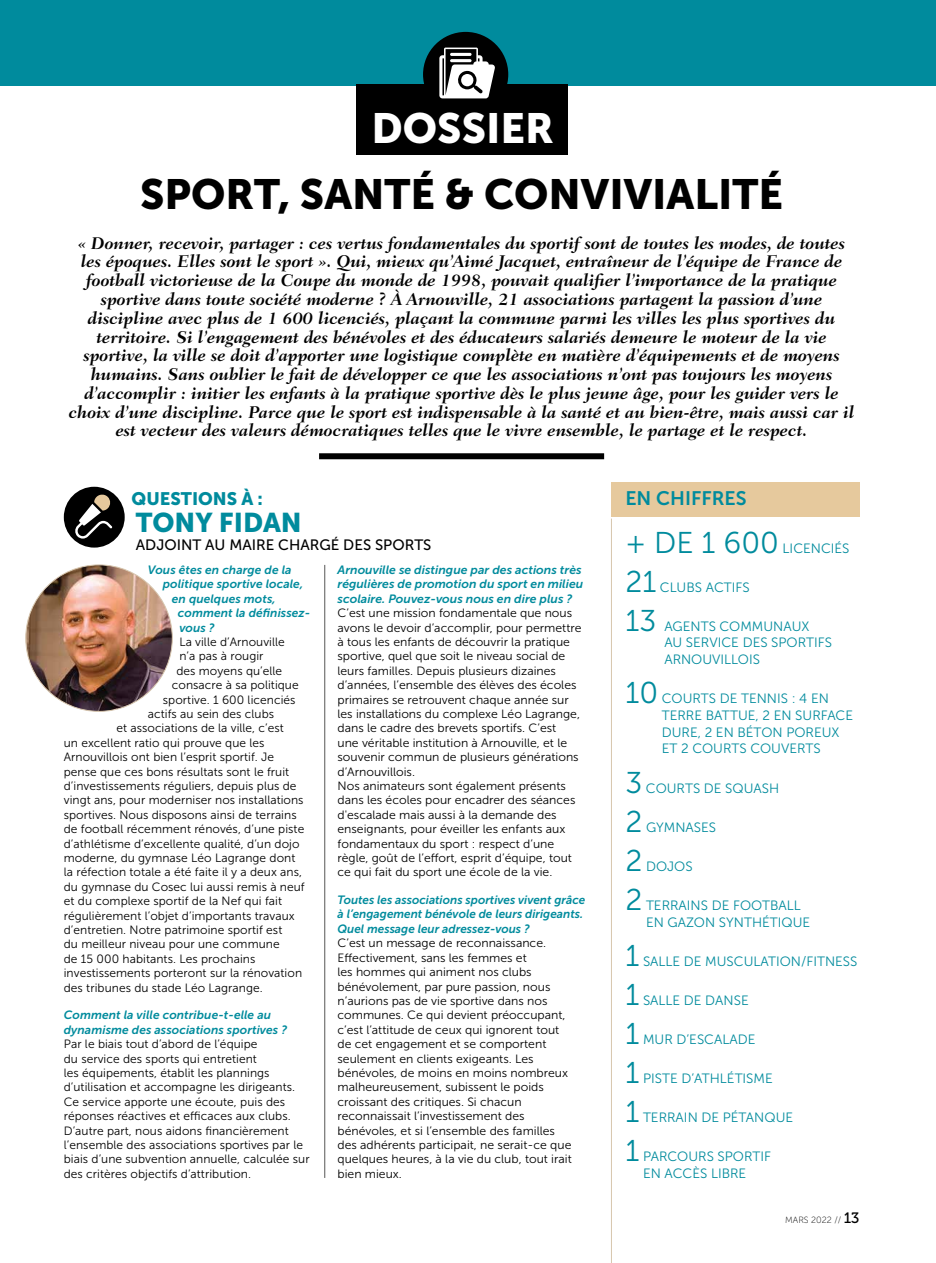
<style>
.page{position:relative;width:936px;height:1263px;background:#fff}
.page>*{position:absolute;margin:0;border:0;box-sizing:border-box;transform-origin:0 0}
.t1{font:42px "Museo Sans 900";color:#000}
.t2{font:42px "Museo Sans 900";color:#fff}
.t3{font:30px "Museo Sans 300";color:#008b9d}
.t4{font:27px "Museo Sans 900";color:#008b9d}
.t5{font:19.5px "Museo Sans 700";color:#008b9d}
.t6{font:18px "Museo Sans 900";color:#008b9d}
.t7{font:italic 700 17.25px/18.8px "Fairfield LH";letter-spacing:-.005em;color:#000;text-align:center}
.t8{font:15px "Museo Sans 500";color:#000}
.t9{font:13.5px/16.6px "Museo Sans 300";color:#008b9d}
.t10{font:12px/14.4px "Museo Sans 300";color:#000}
.t11{font:italic 12px/14.4px "Museo Sans 700";color:#008b9d}
.t12{font:9px "Museo Sans 100";color:#000}
.s1{font-family:"Museo 500";font-size:15px}
</style>
<div class="page">
<div style="left:0;top:0;width:935px;height:85px;background:#008b9d"></div>
<div style="left:319px;top:453px;width:285px;height:6px;background:#000"></div>
<div style="left:356px;top:84px;width:212px;height:71px;background:#000"></div>
<div style="left:423px;top:32px;width:85px;height:85px;background:#000;border-radius:50%"></div>
<svg style="left:439px;top:48px;width:56px;height:50px"></svg>
<hr style="left:611px;top:519px;width:1px;height:744px;background:#d7c6ae">
<div style="left:611px;top:483px;width:248px;height:34px;background:#e6c99d"></div>
<hr style="left:324px;top:565px;width:1px;height:613px;background:#575756">
<div style="left:64px;top:487px;width:61px;height:61px;background:#000;border-radius:50%"></div>
<svg style="left:74px;top:494px;width:38px;height:45px"></svg>
<img style="left:26px;top:565px;width:146px;height:146px;border-radius:73px">
<h1 class="t2" style="left:371px;top:105px;width:184px">DOSSIER</h1>
<h1 class="t1" style="left:140px;top:170px;width:644px">SPORT, SANTÉ &amp; CONVIVIALITÉ</h1>
<p class="t7" style="left:69px;top:234px;width:787px">« Donner, recevoir, partager : ces vertus fondamentales du sportif sont de toutes les modes, de toutes les époques. Elles sont le sport ». Qui, mieux qu’Aimé Jacquet, entraîneur de l’équipe de France de football victorieuse de la Coupe du monde de 1998, pouvait qualifier l’importance de la pratique sportive dans toute société moderne ? À Arnouville, 21 associations partagent la passion d’une discipline avec plus de 1 600 licenciés, plaçant la commune parmi les villes les plus sportives du territoire. Si l’engagement des bénévoles et des éducateurs salariés demeure le moteur de la vie sportive, la ville se doit d’apporter une logistique complète en matière d’équipements et de moyens humains. Sans oublier le fait de développer ce que les associations n’ont pas toujours les moyens d’accomplir : initier les enfants à la pratique sportive dès le plus jeune âge, pour les guider vers le choix d’une discipline. Parce que le sport est indispensable à la santé et au bien-être, mais aussi car il est vecteur des valeurs démocratiques telles que le vivre ensemble, le partage et le respect.</p>
<h3 class="t6" style="left:131px;top:488px;width:133px">QUESTIONS À :</h3>
<h3 class="t4" style="left:136px;top:507px;width:167px">TONY FIDAN</h3>
<p class="t8" style="left:136px;top:536px;width:297px">ADJOINT AU MAIRE CHARGÉ DES SPORTS</p>
<p class="t11" style="left:148px;top:562px;width:145px">Vous êtes en charge de la</p>
<p class="t11" style="left:163px;top:577px;width:142px">politique sportive locale,</p>
<p class="t11" style="left:172px;top:591px;width:105px">en quelques mots,</p>
<p class="t11" style="left:178px;top:606px;width:134px">comment la définissez-</p>
<p class="t11" style="left:179px;top:620px;width:37px">vous ?</p>
<p class="t10" style="left:179px;top:635px;width:107px">La ville d’Arnouville</p>
<p class="t10" style="left:179px;top:649px;width:86px">n’a pas à rougir</p>
<p class="t10" style="left:176px;top:663px;width:107px">des moyens qu’elle</p>
<p class="t10" style="left:172px;top:678px;width:128px">consacre à sa politique</p>
<p class="t10" style="left:163px;top:692px;width:134px">sportive. 1 600 licenciés</p>
<p class="t10" style="left:148px;top:707px;width:128px">actifs au sein des clubs</p>
<p class="t10" style="left:116px;top:721px;width:169px">et associations de la ville, c’est</p>
<p class="t10" style="left:64px;top:735px;width:202px">un excellent ratio qui prouve que les</p>
<p class="t10" style="left:64px;top:750px;width:212px">Arnouvillois ont bien l’esprit sportif. Je</p>
<p class="t10" style="left:64px;top:764px;width:227px">pense que ces bons résultats sont le fruit</p>
<p class="t10" style="left:64px;top:779px;width:234px">d’investissements réguliers, depuis plus de</p>
<p class="t10" style="left:64px;top:793px;width:241px">vingt ans, pour moderniser nos installations</p>
<p class="t10" style="left:64px;top:807px;width:234px">sportives. Nous disposons ainsi de terrains</p>
<p class="t10" style="left:64px;top:822px;width:242px">de football récemment rénovés, d’une piste</p>
<p class="t10" style="left:64px;top:836px;width:237px">d’athlétisme d’excellente qualité, d’un dojo</p>
<p class="t10" style="left:64px;top:851px;width:233px">moderne, du gymnase Léo Lagrange dont</p>
<p class="t10" style="left:64px;top:865px;width:240px">la réfection totale a été faite il y a deux ans,</p>
<p class="t10" style="left:64px;top:879px;width:242px">du gymnase du Cosec lui aussi remis à neuf</p>
<p class="t10" style="left:64px;top:894px;width:220px">et du complexe sportif de la Nef qui fait</p>
<p class="t10" style="left:64px;top:908px;width:232px">régulièrement l’objet d’importants travaux</p>
<p class="t10" style="left:64px;top:923px;width:220px">d’entretien. Notre patrimoine sportif est</p>
<p class="t10" style="left:64px;top:937px;width:217px">du meilleur niveau pour une commune</p>
<p class="t10" style="left:64px;top:951px;width:193px">de 15 000 habitants. Les prochains</p>
<p class="t10" style="left:64px;top:966px;width:240px">investissements porteront sur la rénovation</p>
<p class="t10" style="left:64px;top:980px;width:200px">des tribunes du stade Léo Lagrange.</p>
<p class="t11" style="left:64px;top:1007px;width:225px;line-height:15px">Comment la ville contribue-t-elle au dynamisme des associations sportives ?</p>
<p class="t10" style="left:64px;top:1037px;width:247px">Par le biais tout d’abord de l’équipe<br>du service des sports qui entretient<br>les équipements, établit les plannings d’utilisation et accompagne les dirigeants.<br>Ce service apporte une écoute, puis des réponses réactives et efficaces aux clubs.<br>D’autre part, nous aidons financièrement l’ensemble des associations sportives par le biais d’une subvention annuelle, calculée sur des critères objectifs d’attribution.</p>
<p class="t11" style="left:337px;top:562px;width:247px">Arnouville se distingue par des actions très régulières de promotion du sport en milieu scolaire. Pouvez-vous nous en dire plus ?</p>
<p class="t10" style="left:337px;top:606px;width:245px">C’est une mission fondamentale que nous avons le devoir d’accomplir, pour permettre à tous les enfants de découvrir la pratique sportive, quel que soit le niveau social de leurs familles. Depuis plusieurs dizaines d’années, l’ensemble des élèves des écoles primaires se retrouvent chaque année sur les installations du complexe Léo Lagrange, dans le cadre des brevets sportifs. C’est<br>une véritable institution à Arnouville, et le souvenir commun de plusieurs générations d’Arnouvillois.<br>Nos animateurs sont également présents dans les écoles pour encadrer des séances d'escalade mais aussi à la demande des enseignants, pour éveiller les enfants aux fondamentaux du sport : respect d’une règle, goût de l’effort, esprit d’équipe, tout ce qui fait du sport une école de la vie.</p>
<p class="t11" style="left:337px;top:892px;width:249px">Toutes les associations sportives vivent grâce à l’engagement bénévole de leurs dirigeants.<br>Quel message leur adressez-vous ?</p>
<p class="t10" style="left:337px;top:936px;width:236px">C’est un message de reconnaissance.<br>Effectivement, sans les femmes et<br>les hommes qui animent nos clubs bénévolement, par pure passion, nous n’aurions pas de vie sportive dans nos communes. Ce qui devient préoccupant, c’est l’attitude de ceux qui ignorent tout de cet engagement et se comportent seulement en clients exigeants. Les bénévoles, de moins en moins nombreux malheureusement, subissent le poids croissant des critiques. Si chacun reconnaissait l’investissement des bénévoles, et si l’ensemble des familles des adhérents participait, ne serait-ce que quelques heures, à la vie du club, tout irait bien mieux.</p>
<h3 class="t5" style="left:625px;top:487px;width:123px">EN CHIFFRES</h3>
<h2 class="t3" style="left:625px;top:526px;width:155px">+ DE 1 600</h2>
<p class="t9" style="left:782px;top:540px;width:68px">LICENCIÉS</p>
<h2 class="t3" style="left:625px;top:565px;width:32px">21</h2>
<p class="t9" style="left:660px;top:579px;width:91px">CLUBS ACTIFS</p>
<h2 class="t3" style="left:625px;top:604px;width:32px">13</h2>
<p class="t9" style="left:664px;top:618px;width:169px">AGENTS COMMUNAUX<br>AU SERVICE DES SPORTIFS<br>ARNOUVILLOIS</p>
<h2 class="t3" style="left:625px;top:677px;width:34px">10</h2>
<p class="t9" style="left:661px;top:690px;width:193px">COURTS DE TENNIS : 4 EN<br>TERRE BATTUE, 2 EN SURFACE<br>DURE, 2 EN BÉTON POREUX<br>ET 2 COURTS COUVERTS</p>
<h2 class="t3" style="left:625px;top:766px;width:18px">3</h2>
<p class="t9" style="left:646px;top:780px;width:135px">COURTS DE SQUASH</p>
<h2 class="t3" style="left:625px;top:805px;width:18px">2</h2>
<p class="t9" style="left:646px;top:819px;width:72px">GYMNASES</p>
<h2 class="t3" style="left:625px;top:844px;width:18px">2</h2>
<p class="t9" style="left:646px;top:858px;width:48px">DOJOS</p>
<h2 class="t3" style="left:625px;top:883px;width:18px">2</h2>
<p class="t9" style="left:646px;top:897px;width:166px">TERRAINS DE FOOTBALL<br>EN GAZON SYNTHÉTIQUE</p>
<h2 class="t3" style="left:625px;top:939px;width:15px">1</h2>
<p class="t9" style="left:643px;top:953px;width:216px">SALLE DE MUSCULATION/FITNESS</p>
<h2 class="t3" style="left:625px;top:978px;width:15px">1</h2>
<p class="t9" style="left:643px;top:992px;width:107px">SALLE DE DANSE</p>
<h2 class="t3" style="left:625px;top:1017px;width:15px">1</h2>
<p class="t9" style="left:643px;top:1031px;width:114px">MUR D’ESCALADE</p>
<h2 class="t3" style="left:625px;top:1056px;width:15px">1</h2>
<p class="t9" style="left:643px;top:1070px;width:131px">PISTE D’ATHLÉTISME</p>
<h2 class="t3" style="left:625px;top:1095px;width:15px">1</h2>
<p class="t9" style="left:643px;top:1109px;width:152px">TERRAIN DE PÉTANQUE</p>
<h2 class="t3" style="left:625px;top:1135px;width:15px">1</h2>
<p class="t9" style="left:643px;top:1148px;width:130px">PARCOURS SPORTIF<br>EN ACCÈS LIBRE</p>
<p class="t12" style="left:785px;top:1215px;width:76px">MARS 2022 // <span class="s1">13</span></p>
</div>
